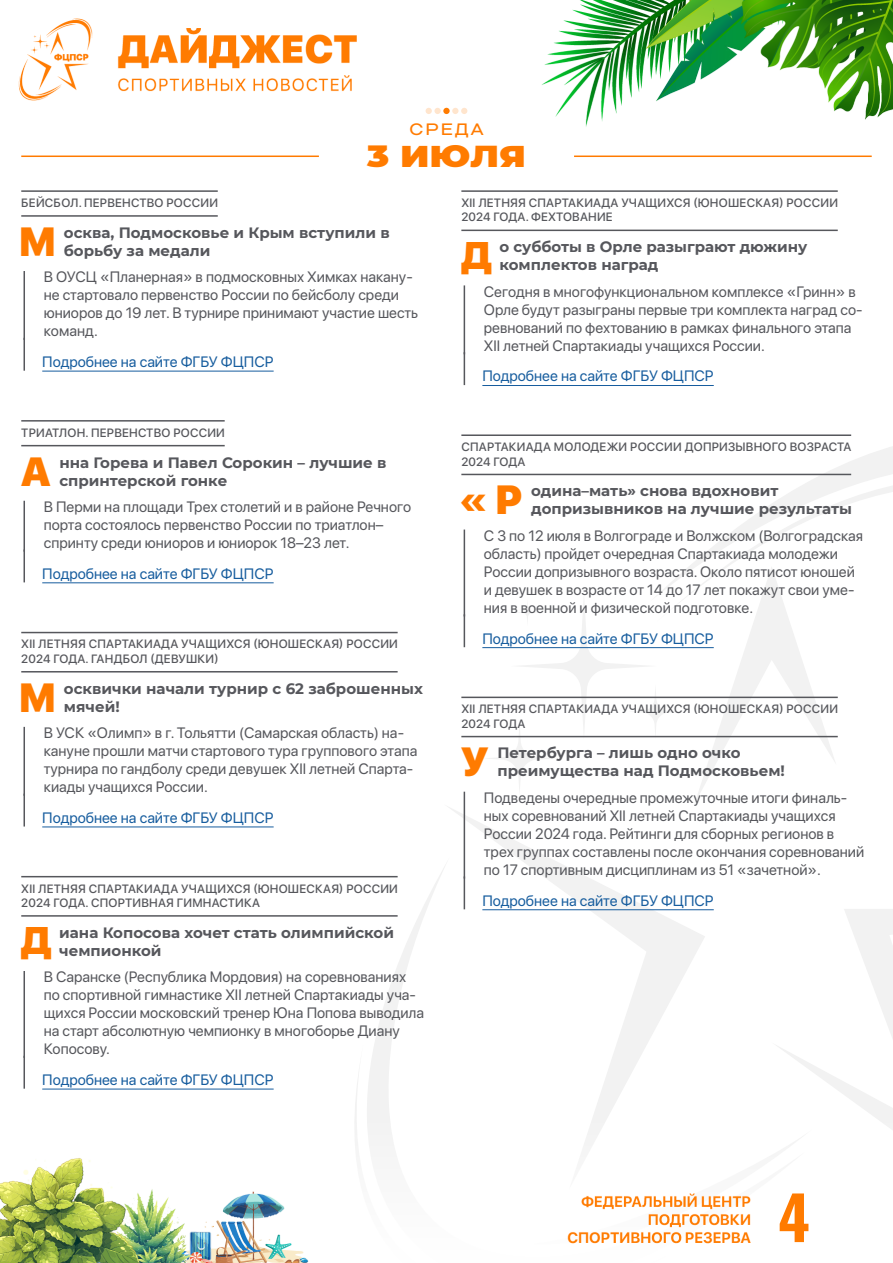
<style>
.page{position:relative;width:893px;height:1263px;background:#fff}
.page>*{position:absolute;margin:0;border:0;box-sizing:border-box;transform-origin:0 0}
.t1{font:700 60px "Oswald";color:#ff7b00}
.Заголовок_1{font:900 40.5px "SF Pro Display";color:#ff7b00}
.Заголовок_2{font:900 40.5px "SF Pro Display";color:#ff7b00}
.Заголовок_1-2{font:900 38.25px "SF Pro Display";color:#ff7b00}
.t2{font:900 30px "Montserrat";color:#ff7b00;scale:1.2 1}
.t3{font:500 16.5px "Steppe";letter-spacing:.08em;color:#ff7b00;scale:1.09 1}
.Текст{font:15px/18px "SF Pro Display";color:#56575c}
.Заголовок_1-3{font:700 15px/18px "Montserrat";color:#56575c}
.Гиперссылка{font:15px "SF Pro Display";color:#175d9e}
.Заголовок_2-2{font:700 15px/18px "Montserrat";color:#56575c}
.Подзаголовок{font:italic 500 12px/14.4px "SF Pro Display";letter-spacing:.02em;color:#56575c}
</style>
<div class="page">
<img style="left:0;top:0;width:893px;height:1263px">
<hr style="left:21px;top:156px;width:298px;height:1px;background:#ff7b00">
<hr style="left:574px;top:156px;width:298px;height:1px;background:#ff7b00">
<svg style="left:426px;top:108px;width:6px;height:6px"></svg>
<div style="left:434px;top:108px;width:7px;height:6px;background:#ffe5cd;border-radius:50%"></div>
<div style="left:443px;top:108px;width:7px;height:6px;background:#ff7b00;border-radius:50%"></div>
<svg style="left:452px;top:108px;width:15px;height:6px"></svg>
<hr style="left:21px;top:215px;width:197px;height:2px;background:#56575c">
<hr style="left:21px;top:190px;width:197px;height:2px;background:#56575c">
<hr style="left:24px;top:271px;width:1px;height:69px;background:#56575c">
<hr style="left:24px;top:338px;width:1px;height:33px;background:#56575c">
<hr style="left:42px;top:371px;width:232px;height:1px;background:#175d9e">
<hr style="left:21px;top:445px;width:204px;height:1px;background:#56575c">
<hr style="left:21px;top:420px;width:204px;height:2px;background:#56575c">
<hr style="left:24px;top:501px;width:1px;height:51px;background:#56575c">
<hr style="left:24px;top:549px;width:1px;height:33px;background:#56575c">
<hr style="left:42px;top:582px;width:232px;height:1px;background:#175d9e">
<hr style="left:21px;top:671px;width:377px;height:1px;background:#56575c">
<hr style="left:21px;top:632px;width:377px;height:1px;background:#56575c">
<hr style="left:24px;top:727px;width:1px;height:69px;background:#56575c">
<hr style="left:24px;top:794px;width:1px;height:32px;background:#56575c">
<hr style="left:42px;top:826px;width:232px;height:1px;background:#175d9e">
<hr style="left:21px;top:915px;width:377px;height:2px;background:#56575c">
<hr style="left:21px;top:876px;width:377px;height:1px;background:#56575c">
<hr style="left:24px;top:971px;width:1px;height:87px;background:#56575c">
<hr style="left:24px;top:1056px;width:1px;height:33px;background:#56575c">
<hr style="left:42px;top:1088px;width:232px;height:1px;background:#175d9e">
<hr style="left:461px;top:230px;width:377px;height:1px;background:#56575c">
<hr style="left:461px;top:190px;width:377px;height:2px;background:#56575c">
<hr style="left:464px;top:285px;width:1px;height:69px;background:#56575c">
<hr style="left:464px;top:352px;width:1px;height:33px;background:#56575c">
<hr style="left:482px;top:385px;width:232px;height:1px;background:#175d9e">
<hr style="left:461px;top:474px;width:390px;height:1px;background:#56575c">
<hr style="left:461px;top:434px;width:390px;height:2px;background:#56575c">
<hr style="left:464px;top:529px;width:1px;height:87px;background:#56575c">
<hr style="left:464px;top:614px;width:1px;height:33px;background:#56575c">
<hr style="left:482px;top:647px;width:232px;height:1px;background:#175d9e">
<hr style="left:461px;top:736px;width:377px;height:1px;background:#56575c">
<hr style="left:461px;top:697px;width:377px;height:1px;background:#56575c">
<hr style="left:464px;top:792px;width:1px;height:86px;background:#56575c">
<hr style="left:464px;top:876px;width:1px;height:33px;background:#56575c">
<hr style="left:482px;top:909px;width:232px;height:1px;background:#175d9e">
<p class="t3" style="left:409px;top:119px;width:70px">СРЕДА</p>
<h3 class="t2" style="left:367px;top:134px;width:134px">3 ИЮЛЯ</h3>
<p class="Подзаголовок" style="left:21px;top:195px;width:198px">БЕЙСБОЛ. ПЕРВЕНСТВО РОССИИ</p>
<p class="Заголовок_1" style="left:19px;top:212px;width:38px">М</p>
<p class="Заголовок_1-3" style="left:64px;top:223px;width:327px">осква, Подмосковье и Крым вступили в борьбу за медали</p>
<p class="Текст" style="left:44px;top:267px;width:376px">В ОУСЦ «Планерная» в подмосковных Химках накану&shy;не стартовало первенство России по бейсболу среди юниоров до 19 лет. В турнире принимают участие шесть команд.</p>
<p class="Гиперссылка" style="left:42px;top:351px;width:233px">Подробнее на сайте ФГБУ ФЦПСР</p>
<p class="Подзаголовок" style="left:21px;top:425px;width:205px">ТРИАТЛОН. ПЕРВЕНСТВО РОССИИ</p>
<p class="Заголовок_1" style="left:20px;top:441px;width:32px">А</p>
<p class="Заголовок_1-3" style="left:59px;top:452px;width:329px">нна Горева и Павел Сорокин – лучшие в спринтерской гонке</p>
<p class="Текст" style="left:44px;top:497px;width:369px">В Перми на площади Трех столетий и в районе Речного порта состоялось первенство России по триатлон– спринту среди юниоров и юниорок 18–23 лет.</p>
<p class="Гиперссылка" style="left:42px;top:563px;width:233px">Подробнее на сайте ФГБУ ФЦПСР</p>
<p class="Подзаголовок" style="left:21px;top:636px;width:378px">XII ЛЕТНЯЯ СПАРТАКИАДА УЧАЩИХСЯ (ЮНОШЕСКАЯ) РОССИИ<br>2024 ГОДА. ГАНДБОЛ (ДЕВУШКИ)</p>
<p class="Заголовок_1" style="left:19px;top:667px;width:38px">М</p>
<p class="Заголовок_1-3" style="left:64px;top:678px;width:361px">осквички начали турнир с 62 заброшенных мячей!</p>
<p class="Текст" style="left:44px;top:723px;width:375px">В УСК «Олимп» в г. Тольятти (Самарская область) на&shy;кануне прошли матчи стартового тура группового этапа турнира по гандболу среди девушек XII летней Спарта&shy;киады учащихся России.</p>
<p class="Гиперссылка" style="left:42px;top:807px;width:233px">Подробнее на сайте ФГБУ ФЦПСР</p>
<p class="Подзаголовок" style="left:21px;top:880px;width:378px">XII ЛЕТНЯЯ СПАРТАКИАДА УЧАЩИХСЯ (ЮНОШЕСКАЯ) РОССИИ<br>2024 ГОДА. СПОРТИВНАЯ ГИМНАСТИКА</p>
<p class="Заголовок_1-2" style="left:21px;top:912px;width:32px">Д</p>
<p class="Заголовок_1-3" style="left:59px;top:923px;width:336px">иана Копосова хочет стать олимпийской чемпионкой</p>
<p class="Текст" style="left:44px;top:967px;width:382px">В Саранске (Республика Мордовия) на соревнованиях по спортивной гимнастике XII летней Спартакиады уча&shy;щихся России московский тренер Юна Попова выводила на старт абсолютную чемпионку в многоборье Диану Копосову.</p>
<p class="Гиперссылка" style="left:42px;top:1069px;width:233px">Подробнее на сайте ФГБУ ФЦПСР</p>
<p class="Подзаголовок" style="left:461px;top:195px;width:378px">XII ЛЕТНЯЯ СПАРТАКИАДА УЧАЩИХСЯ (ЮНОШЕСКАЯ) РОССИИ<br>2024 ГОДА. ФЕХТОВАНИЕ</p>
<p class="Заголовок_1-2" style="left:461px;top:227px;width:32px">Д</p>
<p class="Заголовок_1-3" style="left:499px;top:237px;width:310px">о субботы в Орле разыграют дюжину комплектов наград</p>
<p class="Текст" style="left:484px;top:281px;width:380px">Сегодня в многофункциональном комплексе «Гринн» в Орле будут разыграны первые три комплекта наград со&shy;ревнований по фехтованию в рамках финального этапа XII летней Спартакиады учащихся России.</p>
<p class="Гиперссылка" style="left:482px;top:365px;width:233px">Подробнее на сайте ФГБУ ФЦПСР</p>
<p class="Подзаголовок" style="left:461px;top:439px;width:392px">СПАРТАКИАДА МОЛОДЕЖИ РОССИИ ДОПРИЗЫВНОГО ВОЗРАСТА<br>2024 ГОДА</p>
<p class="Заголовок_2" style="left:460px;top:470px;width:65px">«Р</p>
<p class="Заголовок_2-2" style="left:531px;top:481px;width:322px">одина–мать» снова вдохновит допризывников на лучшие результаты</p>
<p class="Текст" style="left:484px;top:526px;width:381px">С 3 по 12 июля в Волгограде и Волжском (Волгоградская область) пройдет очередная Спартакиада молодежи России допризывного возраста. Около пятисот юношей и девушек в возрасте от 14 до 17 лет покажут свои уме&shy;ния в военной и физической подготовке.</p>
<p class="Гиперссылка" style="left:482px;top:627px;width:233px">Подробнее на сайте ФГБУ ФЦПСР</p>
<p class="Подзаголовок" style="left:461px;top:701px;width:378px">XII ЛЕТНЯЯ СПАРТАКИАДА УЧАЩИХСЯ (ЮНОШЕСКАЯ) РОССИИ<br>2024 ГОДА</p>
<p class="Заголовок_1" style="left:461px;top:732px;width:30px">У</p>
<p class="Заголовок_1-3" style="left:497px;top:743px;width:289px">Петербурга – лишь одно очко преимущества над Подмосковьем!</p>
<p class="Текст" style="left:484px;top:788px;width:382px">Подведены очередные промежуточные итоги финаль&shy;ных соревнований XII летней Спартакиады учащихся России 2024 года. Рейтинги для сборных регионов в трех группах составлены после окончания соревнований по 17 спортивным дисциплинам из 51 «зачетной».</p>
<p class="Гиперссылка" style="left:482px;top:890px;width:233px">Подробнее на сайте ФГБУ ФЦПСР</p>
<h1 class="t1" style="left:778px;top:1186px;width:33px">4</h1>
</div>
